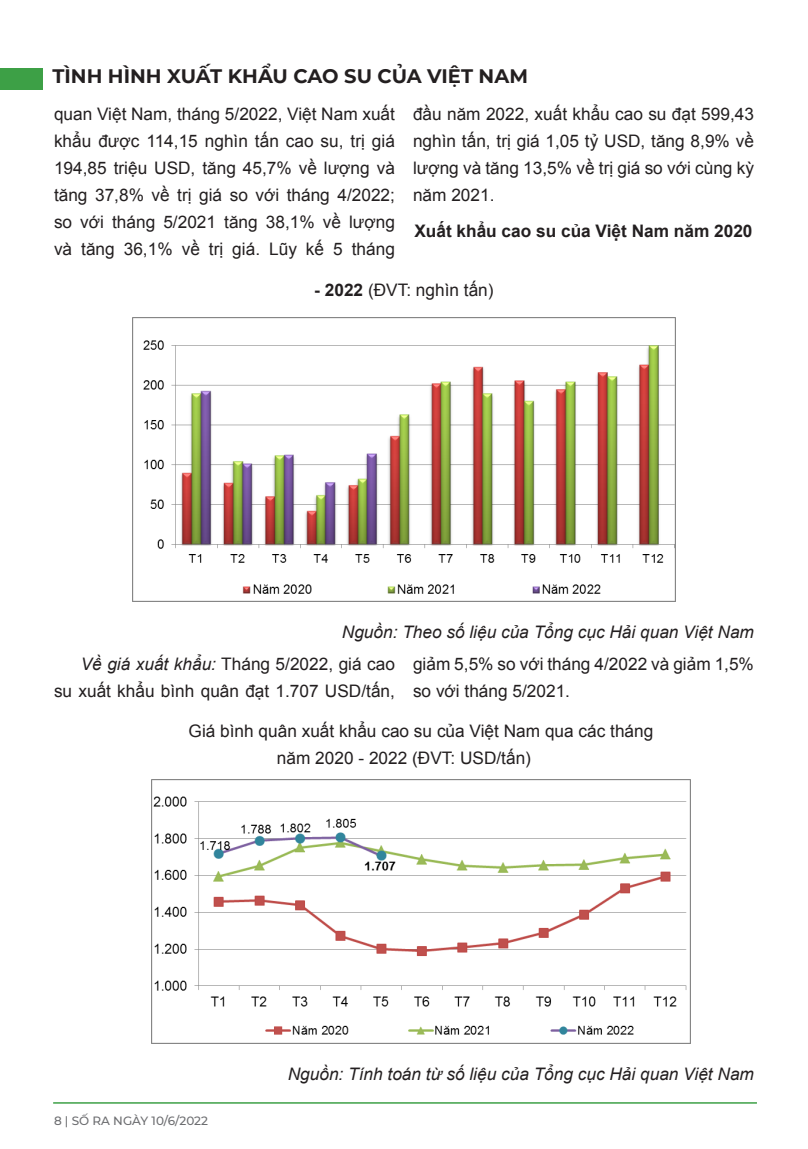
<style>
.page{position:relative;width:808px;height:1149px;background:#fff}
.page>*{position:absolute;margin:0;border:0;box-sizing:border-box;transform-origin:0 0}
.t1{font:700 19.5px "Montserrat";color:#231f20}
.t2{font:17.25px/27px "Arial";color:#231f20;text-align:justify}
.t3{font:italic 17.25px "Arial";color:#231f20}
.t4{font:700 17.25px "Arial";color:#231f20}
.t5{font:500 12px "Montserrat";color:#6c6d70}
.s1{font-weight:700}
.s2{font-style:italic}
</style>
<div class="page">
<hr style="left:53px;top:1101px;width:704px;height:2px;background:#3da046">
<div style="left:0;top:68px;width:43px;height:22px;background:#3da046"></div>
<img style="left:133px;top:317px;width:542px;height:284px">
<img style="left:151px;top:779px;width:539px;height:264px">
<p class="t1" style="left:52px;top:62px;width:477px">TÌNH HÌNH XUẤT KHẨU CAO SU CỦA VIỆT NAM</p>
<p class="t2" style="left:54px;top:100px;width:342px">quan Việt Nam, tháng 5/2022, Việt Nam xuất khẩu được 114,15 nghìn tấn cao su, trị giá 194,85 triệu USD, tăng 45,7% về lượng và tăng 37,8% về trị giá so với tháng 4/2022; so với tháng 5/2021 tăng 38,1% về lượng và tăng 36,1% về trị giá. Lũy kế 5 tháng</p>
<p class="t2" style="left:413px;top:100px;width:342px">đầu năm 2022, xuất khẩu cao su đạt 599,43 nghìn tấn, trị giá 1,05 tỷ USD, tăng 8,9% về lượng và tăng 13,5% về trị giá so với cùng kỳ năm 2021.</p>
<p class="t4" style="left:414px;top:219px;width:340px">Xuất khẩu cao su của Việt Nam năm 2020</p>
<p class="t2" style="left:314px;top:276px;width:181px"><span class="s1">- 2022</span> (ĐVT: nghìn tấn)</p>
<p class="t3" style="left:342px;top:620px;width:413px">Nguồn: Theo số liệu của Tổng cục Hải quan Việt Nam</p>
<p class="t2" style="left:54px;top:650px;width:342px;text-align:right"><span class="s2">Về giá xuất khẩu:</span> Tháng 5/2022, giá cao<br>su xuất khẩu bình quân đạt 1.707 USD/tấn,</p>
<p class="t2" style="left:413px;top:650px;width:342px">giảm 5,5% so với tháng 4/2022 và giảm 1,5% so với tháng 5/2021.</p>
<p class="t2" style="left:277px;top:717px;width:378px;text-indent:-88px">Giá bình quân xuất khẩu cao su của Việt Nam qua các tháng năm 2020 - 2022 (ĐVT: USD/tấn)</p>
<p class="t5" style="left:54px;top:1111px;width:156px">8 | SỐ RA NGÀY 10/6/2022</p>
<p class="t3" style="left:288px;top:1062px;width:468px">Nguồn: Tính toán từ số liệu của Tổng cục Hải quan Việt Nam</p>
</div>
